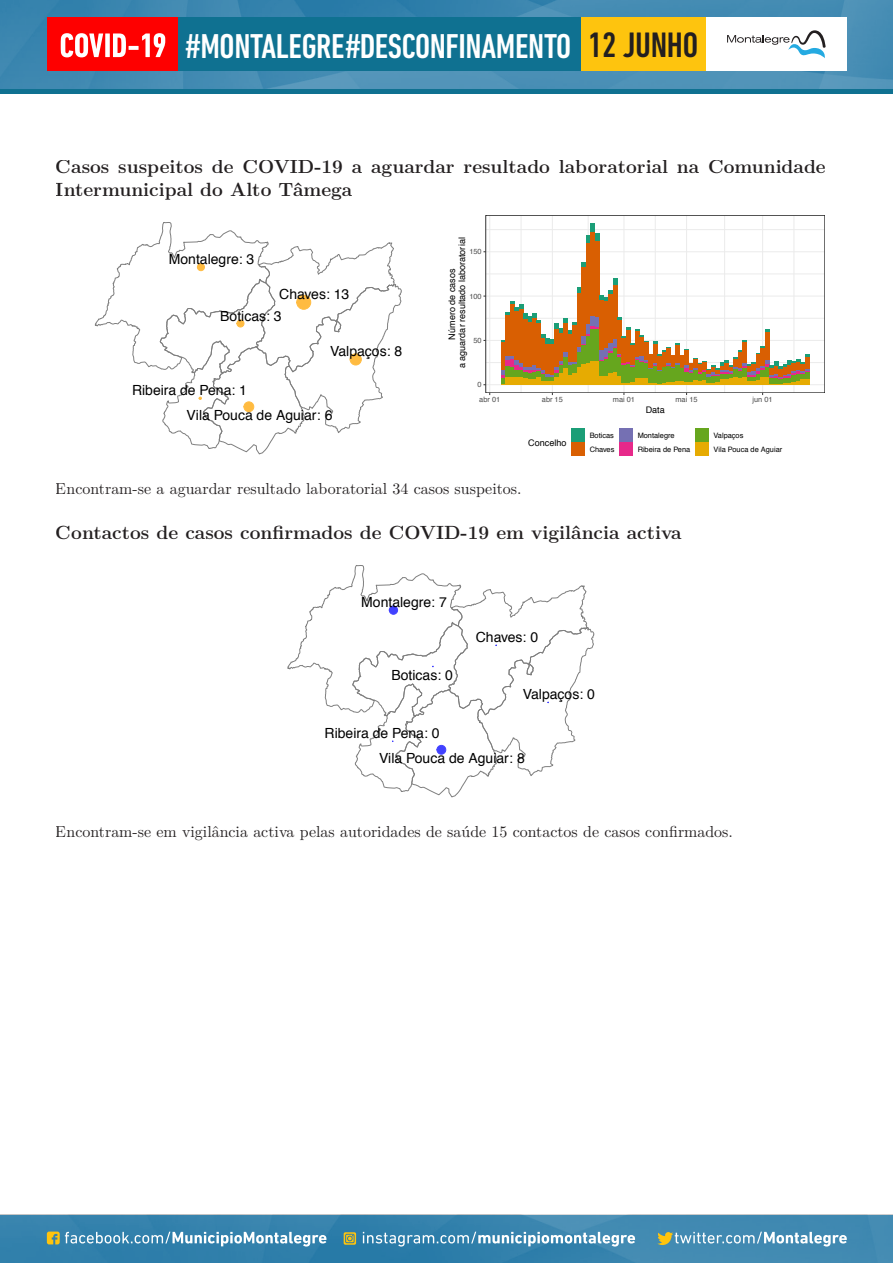
<style>
.page{position:relative;width:893px;height:1263px;background:#fff}
.page>*{position:absolute;margin:0;border:0;box-sizing:border-box;transform-origin:0 0}
.t1{font:500 condensed 35.1px "DIN Next LT Pro";letter-spacing:-.01em;color:#fff}
.t2{font:700 19.05px/22.4px "LM Roman 12";color:#231f20}
.t3{font:15.9px "LM Roman 10";color:#231f20}
.t4{font:13.95px "Helvetica";color:#000}
.t5{font:9px/9.8px "Helvetica";color:#000;text-align:center}
.t6{font:7.35px/14.2px "Helvetica";color:#000}
.t7{font:7.35px "Helvetica";color:#4d4d4d}
.s1{font-size:36px;color:#231f20}
</style>
<div class="page">
<img style="left:0;top:1215px;width:893px;height:48px">
<svg style="left:47px;top:1231px;width:800px;height:15px;background:#6da3bc"></svg>
<div style="left:0;top:0;width:893px;height:94px;background:#0f7191"></div>
<img style="left:0;top:0;width:893px;height:89px">
<div style="left:47px;top:18px;width:131px;height:53px;background:#fe0000"></div>
<div style="left:706px;top:18px;width:141px;height:53px;background:#fff"></div>
<svg style="left:727px;top:30px;width:99px;height:28px"></svg>
<div style="left:580px;top:18px;width:126px;height:53px;background:#fec40e"></div>
<svg style="left:61px;top:33px;width:104px;height:24px"></svg>
<div style="left:178px;top:18px;width:403px;height:53px;background:#0f7191"></div>
<svg style="left:94px;top:222px;width:308px;height:233px"></svg>
<div style="left:350px;top:353px;width:12px;height:12px;background:#ffbb41;border:1px solid #ffa500;border-radius:50%"></div>
<div style="left:244px;top:402px;width:10px;height:10px;background:#ffbb41;border:1px solid #ffa500;border-radius:50%"></div>
<hr style="left:486px;top:362px;width:339px;height:1px;background:#ebebeb">
<hr style="left:486px;top:318px;width:339px;height:1px;background:#ebebeb">
<hr style="left:486px;top:274px;width:339px;height:1px;background:#ebebeb">
<hr style="left:486px;top:229px;width:339px;height:1px;background:#ebebeb">
<hr style="left:521px;top:215px;width:1px;height:178px;background:#ebebeb">
<hr style="left:588px;top:215px;width:1px;height:178px;background:#ebebeb">
<hr style="left:655px;top:215px;width:1px;height:178px;background:#ebebeb">
<hr style="left:724px;top:215px;width:1px;height:178px;background:#ebebeb">
<hr style="left:794px;top:215px;width:1px;height:178px;background:#ebebeb">
<hr style="left:486px;top:384px;width:339px;height:1px;background:#ebebeb">
<hr style="left:486px;top:340px;width:339px;height:1px;background:#ebebeb">
<hr style="left:486px;top:296px;width:339px;height:1px;background:#ebebeb">
<hr style="left:486px;top:251px;width:339px;height:1px;background:#ebebeb">
<hr style="left:489px;top:215px;width:1px;height:178px;background:#ebebeb">
<hr style="left:552px;top:215px;width:1px;height:178px;background:#ebebeb">
<hr style="left:623px;top:215px;width:1px;height:178px;background:#ebebeb">
<hr style="left:686px;top:215px;width:1px;height:178px;background:#ebebeb">
<hr style="left:762px;top:215px;width:1px;height:178px;background:#ebebeb">
<svg style="left:582px;top:262px;width:4px;height:6px"></svg>
<hr style="left:582px;top:268px;width:4px;height:68px;background:#d95f02">
<hr style="left:586px;top:243px;width:4px;height:81px;background:#d95f02">
<hr style="left:591px;top:232px;width:4px;height:84px;background:#d95f02">
<svg style="left:586px;top:223px;width:13px;height:20px"></svg>
<hr style="left:595px;top:241px;width:4px;height:76px;background:#d95f02">
<svg style="left:501px;top:278px;width:308px;height:107px"></svg>
<div style="left:486px;top:215px;width:339px;height:178px;border:1px solid #333"></div>
<div style="left:571px;top:428px;width:14px;height:14px;background:#1b9e77"></div>
<div style="left:571px;top:442px;width:14px;height:14px;background:#d95f02"></div>
<div style="left:619px;top:428px;width:14px;height:14px;background:#7570b3"></div>
<div style="left:619px;top:442px;width:14px;height:14px;background:#e7298a"></div>
<div style="left:695px;top:428px;width:14px;height:14px;background:#66a61e"></div>
<div style="left:695px;top:442px;width:14px;height:14px;background:#e6ab02"></div>
<svg style="left:287px;top:565px;width:308px;height:233px"></svg>
<div style="left:437px;top:745px;width:9px;height:9px;background:#4141ff;border:1px solid #00f;border-radius:50%"></div>
<h1 class="t1" style="left:184px;top:26px;width:515px">#MONTALEGRE#DESCONFINAMENTO <span class="s1">12 JUNHO</span></h1>
<p class="t2" style="left:56px;top:154px;width:771px">Casos suspeitos de COVID-19 a aguardar resultado laboratorial na Comunidade<br>Intermunicipal do Alto Tâmega</p>
<p class="t4" style="left:169px;top:248px;width:87px">Montalegre: 3</p>
<p class="t4" style="left:279px;top:284px;width:72px">Chaves: 13</p>
<p class="t4" style="left:220px;top:305px;width:63px">Boticas: 3</p>
<p class="t4" style="left:132px;top:380px;width:116px">Ribeira de Pena: 1</p>
<p class="t4" style="left:330px;top:341px;width:74px">Valpaços: 8</p>
<p class="t4" style="left:187px;top:404px;width:147px">Vila Pouca de Aguiar: 6</p>
<p class="t5" style="left:448px;top:368px;width:132px;rotate:-90deg">Número de casos<br>a aguardar resultado laboratorial</p>
<p class="t7" style="left:469px;top:246px;width:14px">150</p>
<p class="t7" style="left:469px;top:290px;width:14px">100</p>
<p class="t7" style="left:473px;top:335px;width:10px">50</p>
<p class="t7" style="left:478px;top:379px;width:6px">0</p>
<p class="t7" style="left:479px;top:394px;width:22px">abr 01</p>
<p class="t7" style="left:542px;top:394px;width:22px">abr 15</p>
<p class="t7" style="left:613px;top:394px;width:24px">mai 01</p>
<p class="t7" style="left:675px;top:394px;width:24px">mai 15</p>
<p class="t7" style="left:752px;top:394px;width:22px">jun 01</p>
<p class="t5" style="left:646px;top:405px;width:21px">Data</p>
<p class="t5" style="left:528px;top:438px;width:40px">Concelho</p>
<p class="t6" style="left:590px;top:428px;width:26px">Boticas<br>Chaves</p>
<p class="t6" style="left:638px;top:428px;width:54px">Montalegre<br>Ribeira de Pena</p>
<p class="t6" style="left:713px;top:428px;width:70px">Valpaços<br>Vila Pouca de Aguiar</p>
<p class="t3" style="left:56px;top:476px;width:467px">Encontram-se a aguardar resultado laboratorial 34 casos suspeitos.</p>
<p class="t2" style="left:56px;top:519px;width:627px">Contactos de casos confirmados de COVID-19 em vigilância activa</p>
<p class="t4" style="left:361px;top:591px;width:87px">Montalegre: 7</p>
<p class="t4" style="left:391px;top:664px;width:63px">Boticas: 0</p>
<p class="t4" style="left:325px;top:723px;width:116px">Ribeira de Pena: 0</p>
<p class="t4" style="left:476px;top:626px;width:64px">Chaves: 0</p>
<p class="t4" style="left:523px;top:684px;width:74px">Valpaços: 0</p>
<p class="t4" style="left:379px;top:747px;width:147px">Vila Pouca de Aguiar: 8</p>
<p class="t3" style="left:56px;top:819px;width:679px">Encontram-se em vigilância activa pelas autoridades de saúde 15 contactos de casos confirmados.</p>
</div>
